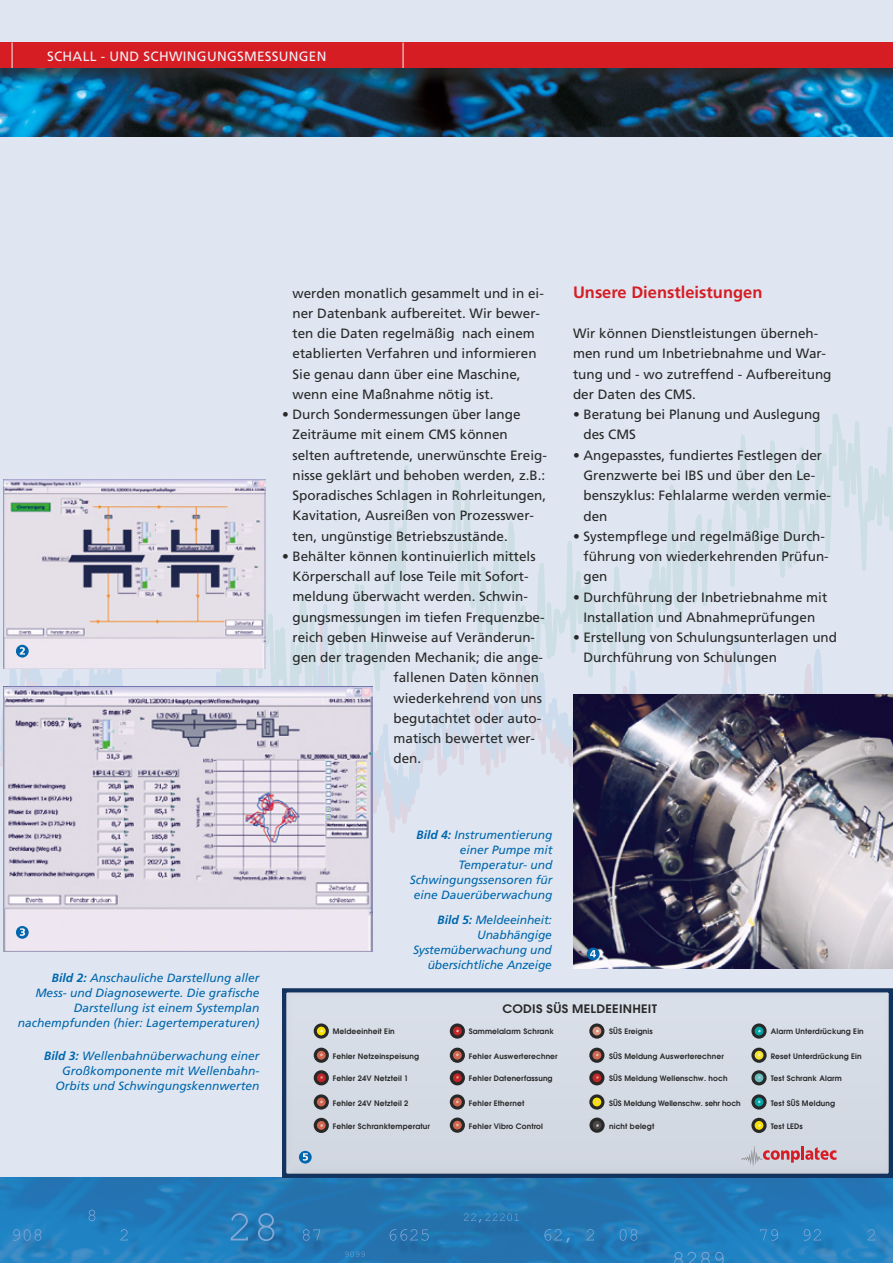
<style>
.page{position:relative;width:893px;height:1263px;background:#fff}
.page>*{position:absolute;margin:0;border:0;box-sizing:border-box;transform-origin:0 0}
.t1{font:700 16.5px "Frutiger";color:#d61d24}
.t2{font:13.5px/20.2px "Frutiger";color:#282828}
.t3{font:13.5px "Frutiger";letter-spacing:.02em;color:#eff1f5}
.t4{font:italic 12px/15px "Frutiger";color:#0067ae;text-align:right}
.t5{font:600 11.7px "Avant Garde";letter-spacing:.02em;color:#282828;scale:1.08 1}
.t6{font:600 7.5px "Avant Garde";letter-spacing:.02em;color:#282828}
.t7{font:600 7.5px "Avant Garde";color:#282828}
.s1{font-weight:700}
</style>
<div class="page">
<div style="left:0;top:0;width:893px;height:1220px;background:#dde5f1"></div>
<img style="left:441px;top:86px;width:452px;height:50px">
<img style="left:1px;top:86px;width:440px;height:50px">
<div style="left:0;top:42px;width:893px;height:44px;background:#282828;opacity:.75"></div>
<div style="left:0;top:43px;width:893px;height:25px;background:#d61d24"></div>
<hr style="left:0;top:68px;width:1px;height:68px;background:#0097da">
<img style="left:0;top:1178px;width:893px;height:85px">
<svg style="left:0;top:1210px;width:875px;height:53px;background:#247cba"></svg>
<svg style="left:12px;top:43px;width:1px;height:25px"></svg>
<svg style="left:403px;top:43px;width:1px;height:25px"></svg>
<img style="left:573px;top:694px;width:320px;height:275px">
<img style="left:3px;top:480px;width:263px;height:188px">
<img style="left:4px;top:686px;width:368px;height:265px">
<div style="left:16px;top:645px;width:13px;height:12px;background:#0067ae;border-radius:50%"></div>
<svg style="left:20px;top:647px;width:5px;height:8px"></svg>
<svg style="left:16px;top:926px;width:13px;height:13px"></svg>
<svg style="left:20px;top:928px;width:5px;height:8px"></svg>
<div style="left:281px;top:987px;width:612px;height:193px;background:#282828;opacity:.37"></div>
<svg style="left:595px;top:1123px;width:4px;height:4px"></svg>
<svg style="left:451px;top:1119px;width:12px;height:12px"></svg>
<div style="left:450px;top:1117px;width:15px;height:16px;border:3px solid #282828;border-radius:50%"></div>
<svg style="left:455px;top:1122px;width:4px;height:4px"></svg>
<div style="left:299px;top:1151px;width:13px;height:12px;background:#0067ae;border-radius:50%"></div>
<svg style="left:303px;top:1153px;width:5px;height:8px"></svg>
<svg style="left:587px;top:947px;width:13px;height:13px"></svg>
<svg style="left:590px;top:950px;width:6px;height:7px"></svg>
<svg style="left:741px;top:1145px;width:95px;height:22px"></svg>
<p class="t3" style="left:47px;top:48px;width:281px">schall - UN D SchwingungsMessungen</p>
<p class="t2" style="left:292px;top:283px;width:253px">werden monatlich gesammelt und in ei&shy;ner Datenbank aufbereitet. Wir bewer&shy;ten die Daten regelmäßig nach einem eta blierten Verfahren und informieren Sie genau dann über eine Maschine, wenn eine Maßnahme nötig ist.</p>
<p class="t2" style="left:292px;top:404px;width:256px;text-indent:-11px">• Durch Sondermessungen über lange Zeiträume mit einem CMS können selten auftretende, unerwünschte Ereig&shy;nisse geklärt und behoben werden, z.B.:<br>Sporadisches Schlagen in Rohrleitungen, Kavitation, Ausreißen von Prozesswer&shy;ten, ungünstige Betriebszustände.</p>
<p class="t2" style="left:282px;top:546px;width:255px">• Behälter können kontinuierlich mittels</p>
<p class="t2" style="left:292px;top:566px;width:238px">Körperschall auf lose Teile mit Sofort-</p>
<p class="t2" style="left:292px;top:587px;width:237px">meldung überwacht werden. Schwin-</p>
<p class="t2" style="left:292px;top:607px;width:254px">gungsmessungen im tiefen Frequenzbe-</p>
<p class="t2" style="left:292px;top:627px;width:244px">reich geben Hinweise auf Veränderun-</p>
<p class="t2" style="left:292px;top:647px;width:252px">gen der tragenden Mechanik; die ange-</p>
<p class="t2" style="left:394px;top:668px;width:147px">fallenen Daten können</p>
<p class="t2" style="left:394px;top:688px;width:150px">wiederkehrend von uns</p>
<p class="t2" style="left:394px;top:708px;width:149px">begutachtet oder auto-</p>
<p class="t2" style="left:394px;top:728px;width:143px">matisch bewertet wer-</p>
<p class="t2" style="left:394px;top:749px;width:29px">den.</p>
<p class="t1" style="left:573px;top:282px;width:191px">Unsere Dienstleistungen</p>
<p class="t2" style="left:573px;top:323px;width:260px">Wir können Dienstleistungen überneh&shy;men rund um Inbetriebnahme und War&shy;tung und - wo zutreffend - Aufbereitung der Daten des CMS.</p>
<p class="t2" style="left:583px;top:404px;width:239px;text-indent:-11px">• Beratung bei Planung und Auslegung des CMS</p>
<p class="t2" style="left:583px;top:445px;width:249px;text-indent:-11px">• Angepasstes, fundiertes Festlegen der<br>Grenzwerte bei IBS und über den Le&shy;benszyklus: Fehlalarme werden vermie&shy;den</p>
<p class="t2" style="left:583px;top:526px;width:247px;text-indent:-11px">• Systempflege und regelmäßige Durch&shy;führung von wiederkehrenden Prüfun&shy;gen</p>
<p class="t2" style="left:573px;top:587px;width:256px;text-align:center">• Durchführung der Inbetriebnahme mit<br>Installation und Abnahmeprüfungen</p>
<p class="t2" style="left:583px;top:627px;width:255px;text-indent:-11px">• Erstellung von Schulungsunterlagen und<br>Durchführung von Schulungen</p>
<p class="t4" style="left:410px;top:828px;width:144px"><span class="s1">Bild 4:</span> Instrumentierung einer Pumpe mit<br>Temperatur- und<br>Schwingungssensoren für eine Dauerüberwachung</p>
<p class="t4" style="left:18px;top:970px;width:243px"><span class="s1">Bild 2:</span> Anschauliche Darstellung aller Mess- und Diagnosewerte. Die grafische Darstellung ist einem Systemplan nachempfunden (hier: Lagertemperaturen)</p>
<p class="t4" style="left:44px;top:1049px;width:217px"><span class="s1">Bild 3:</span> Wellenbahnüberwachung einer<br>Großkomponente mit Wellenbahn-<br>Orbits und Schwingungskennwerten</p>
<p class="t4" style="left:413px;top:912px;width:140px"><span class="s1">Bild 5:</span> Meldeeinheit:<br>Unabhängige<br>Systemüberwachung und übersichtliche Anzeige</p>
<p class="t5" style="left:502px;top:1000px;width:145px">CODIS SÜS MELDEEINHEIT</p>
<p class="t6" style="left:333px;top:1026px;width:64px">Meldeeinheit Ein</p>
<p class="t6" style="left:469px;top:1026px;width:86px">Sammelalarm Schrank</p>
<p class="t6" style="left:609px;top:1026px;width:45px">SÜS Ereignis</p>
<p class="t6" style="left:771px;top:1026px;width:95px">Alarm Unterdrückung Ein</p>
<p class="t6" style="left:333px;top:1051px;width:88px">Fehler Netzeinspeisung</p>
<p class="t6" style="left:469px;top:1051px;width:90px">Fehler Auswerterechner</p>
<p class="t6" style="left:609px;top:1051px;width:116px">SÜS Meldung Auswerterechner</p>
<p class="t6" style="left:771px;top:1051px;width:92px">Reset Unterdrückung Ein</p>
<p class="t6" style="left:333px;top:1073px;width:77px">Fehler 24V Netzteil 1</p>
<p class="t6" style="left:469px;top:1073px;width:85px">Fehler Datenerfassung</p>
<p class="t6" style="left:609px;top:1073px;width:120px">SÜS Meldung Wellenschw. hoch</p>
<p class="t6" style="left:771px;top:1073px;width:73px">Test Schrank Alarm</p>
<p class="t6" style="left:333px;top:1098px;width:77px">Fehler 24V Netzteil 2</p>
<p class="t6" style="left:469px;top:1098px;width:57px">Fehler Ethernet</p>
<p class="t7" style="left:609px;top:1098px;width:133px">SÜS Meldung Wellenschw. sehr hoch</p>
<p class="t6" style="left:771px;top:1098px;width:66px">Test SÜS Meldung</p>
<p class="t6" style="left:333px;top:1121px;width:99px">Fehler Schranktemperatur</p>
<p class="t6" style="left:469px;top:1121px;width:76px">Fehler Vibro Control</p>
<p class="t6" style="left:609px;top:1121px;width:47px">nicht belegt</p>
<p class="t6" style="left:771px;top:1121px;width:34px">Test LEDs</p>
</div>
